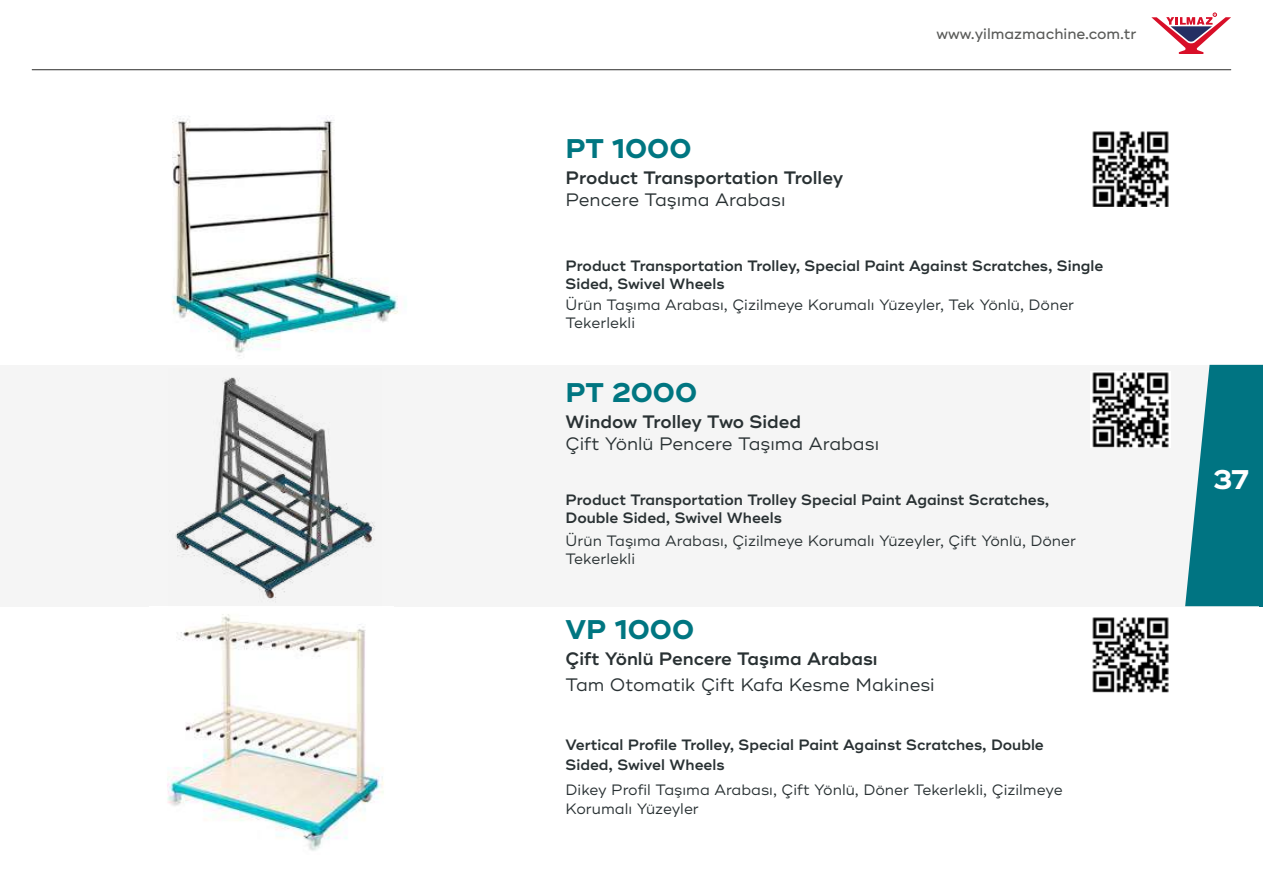
<style>
.page{position:relative;width:1263px;height:893px;background:#fff}
.page>*{position:absolute;margin:0;border:0;box-sizing:border-box;transform-origin:0 0}
.t1{font:700 27px "Ridley Grotesk";color:#007681}
.t2{font:700 27px "Ridley Grotesk";color:#fff}
.t3{font:18px "Ridley Grotesk";color:#293133}
.t4{font:600 18px "Ridley Grotesk";color:#293133}
.t5{font:600 15px/18px "Ridley Grotesk";color:#293133}
.t6{font:15px/18px "Ridley Grotesk";color:#293133}
.t7{font:500 15px "Ridley Grotesk";color:#595a58}
</style>
<div class="page">
<hr style="left:32px;top:69px;width:1199px;height:1px;background:#595a58">
<svg style="left:1185px;top:365px;width:74px;height:241px"></svg>
<svg style="left:1151px;top:13px;width:80px;height:41px"></svg>
<hr style="left:1259px;top:365px;width:4px;height:241px;background:#007482">
<img style="left:172px;top:115px;width:227px;height:241px">
<img style="left:167px;top:614px;width:217px;height:237px">
<img style="left:168px;top:368px;width:213px;height:238px">
<img style="left:1092px;top:131px;width:77px;height:76px">
<img style="left:1092px;top:372px;width:77px;height:75px">
<img style="left:1092px;top:617px;width:77px;height:75px">
<h1 class="t1" style="left:566px;top:132px;width:127px">PT 1000</h1>
<p class="t4" style="left:566px;top:167px;width:279px">Product Transportation Trolley</p>
<p class="t3" style="left:566px;top:189px;width:221px">Pencere Taşıma Arabası</p>
<p class="t7" style="left:936px;top:25px;width:201px">www.yilmazmachine.com.tr</p>
<p class="t5" style="left:566px;top:258px;width:539px">Product Transportation Trolley, Special Paint Against Scratches, Single<br>Sided, Swivel Wheels</p>
<p class="t6" style="left:566px;top:296px;width:510px">Ürün Taşıma Arabası, Çizilmeye Korumalı Yüzeyler, Tek Yönlü, Döner<br>Tekerlekli</p>
<h1 class="t1" style="left:566px;top:376px;width:133px">PT 2000</h1>
<p class="t4" style="left:566px;top:411px;width:237px">Window Trolley Two Sided</p>
<p class="t3" style="left:566px;top:433px;width:315px">Çift Yönlü Pencere Taşıma Arabası</p>
<p class="t5" style="left:566px;top:491px;width:485px">Product Transportation Trolley Special Paint Against Scratches,<br>Double Sided, Swivel Wheels</p>
<p class="t6" style="left:566px;top:532px;width:512px">Ürün Taşıma Arabası, Çizilmeye Korumalı Yüzeyler, Çift Yönlü, Döner<br>Tekerlekli</p>
<h1 class="t1" style="left:566px;top:614px;width:130px">VP 1000</h1>
<p class="t4" style="left:566px;top:648px;width:314px">Çift Yönlü Pencere Taşıma Arabası</p>
<p class="t3" style="left:566px;top:674px;width:371px">Tam Otomatik Çift Kafa Kesme Makinesi</p>
<p class="t5" style="left:566px;top:736px;width:480px;line-height:19.5px">Vertical Profile Trolley, Special Paint Against Scratches, Double<br>Sided, Swivel Wheels</p>
<p class="t6" style="left:566px;top:780px;width:499px;line-height:19.5px">Dikey Profil Taşıma Arabası, Çift Yönlü, Döner Tekerlekli, Çizilmeye<br>Korumalı Yüzeyler</p>
<h1 class="t2" style="left:1213px;top:463px;width:38px">37</h1>
</div>
